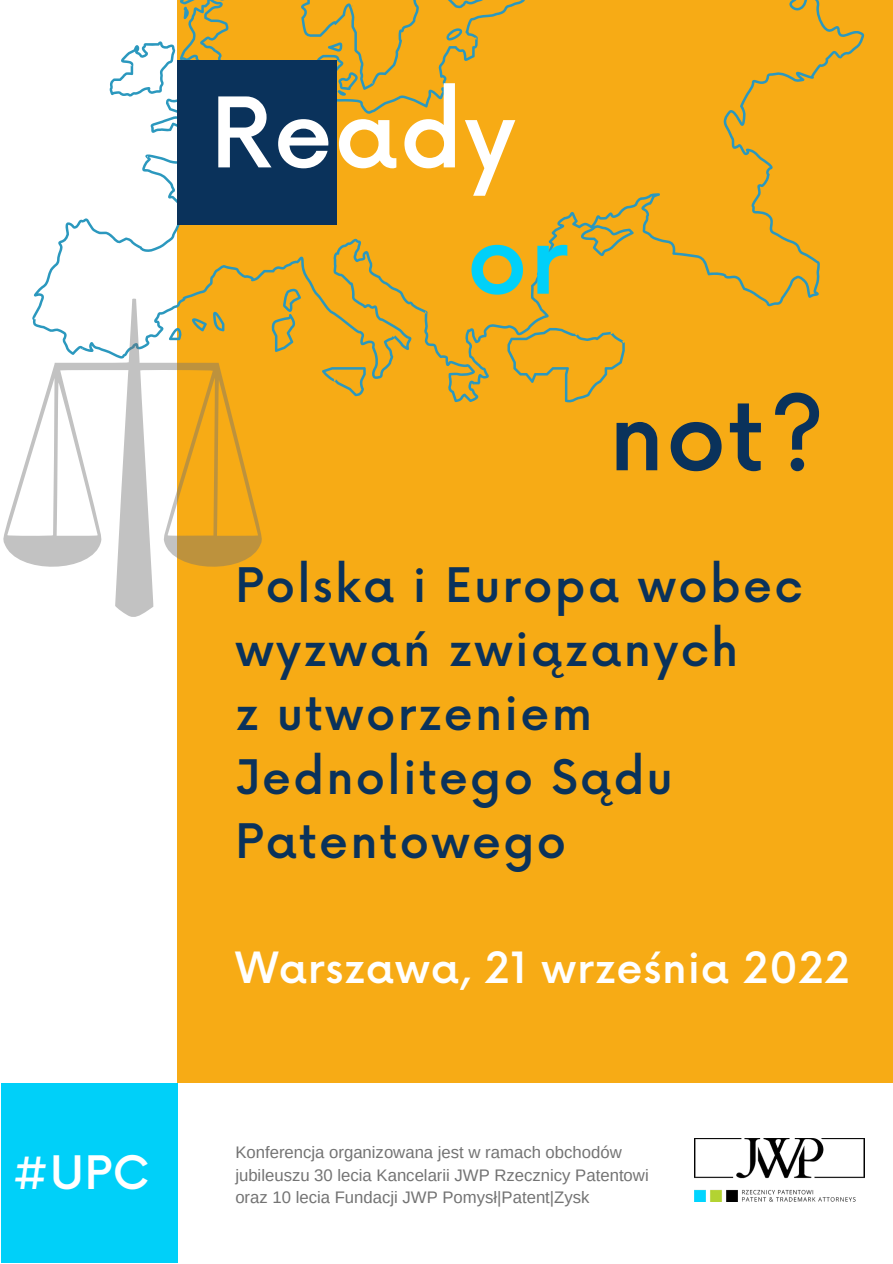
<style>
.page{position:relative;width:893px;height:1264px;background:#fff}
.page>*{position:absolute;margin:0;border:0;box-sizing:border-box;transform-origin:0 0}
.t1{font:500 95.85px "Now";color:#00d0f9}
.t2{font:500 94.65px "Now";color:#0a325b}
.t3{font:500 94.5px "Now";letter-spacing:.02em;color:#fff}
.t4{font:500 46.35px/64.1px "Now";letter-spacing:.05em;color:#0a325b}
.t5{font:500 45px "Now";color:#fff}
.t6{font:500 42px "Now";letter-spacing:.02em;color:#fff}
.t7{font:16.65px/22.5px "Arimo";color:#737373}
</style>
<div class="page">
<div style="left:177px;top:0;width:715px;height:1082px;background:#f7ab15"></div>
<svg style="left:33px;top:0;width:831px;height:403px"></svg>
<div style="left:1px;top:1082px;width:177px;height:180px;background:#00d0f9"></div>
<div style="left:177px;top:60px;width:160px;height:165px;background:#0a325b"></div>
<svg style="left:3px;top:299px;width:259px;height:318px"></svg>
<img style="left:694px;top:1138px;width:170px;height:63px">
<h3 class="t5" style="left:12px;top:1138px;width:139px">#UPC</h3>
<h3 class="t3" style="left:210px;top:60px;width:306px">Ready</h3>
<h1 class="t1" style="left:467px;top:184px;width:102px">or</h1>
<h2 class="t2" style="left:608px;top:362px;width:218px">not?</h2>
<h3 class="t4" style="left:235px;top:550px;width:568px">Polska i Europa wobec wyzwań związanych<br>z utworzeniem<br>Jednolitego Sądu<br>Patentowego</h3>
<h3 class="t6" style="left:235px;top:935px;width:615px">Warszawa, 21 września 2022</h3>
<p class="t7" style="left:235px;top:1141px;width:415px">Konferencja organizowana jest w ramach obchodów jubileuszu 30 lecia Kancelarii JWP Rzecznicy Patentowi oraz 10 lecia Fundacji JWP Pomysł|Patent|Zysk</p>
</div>
